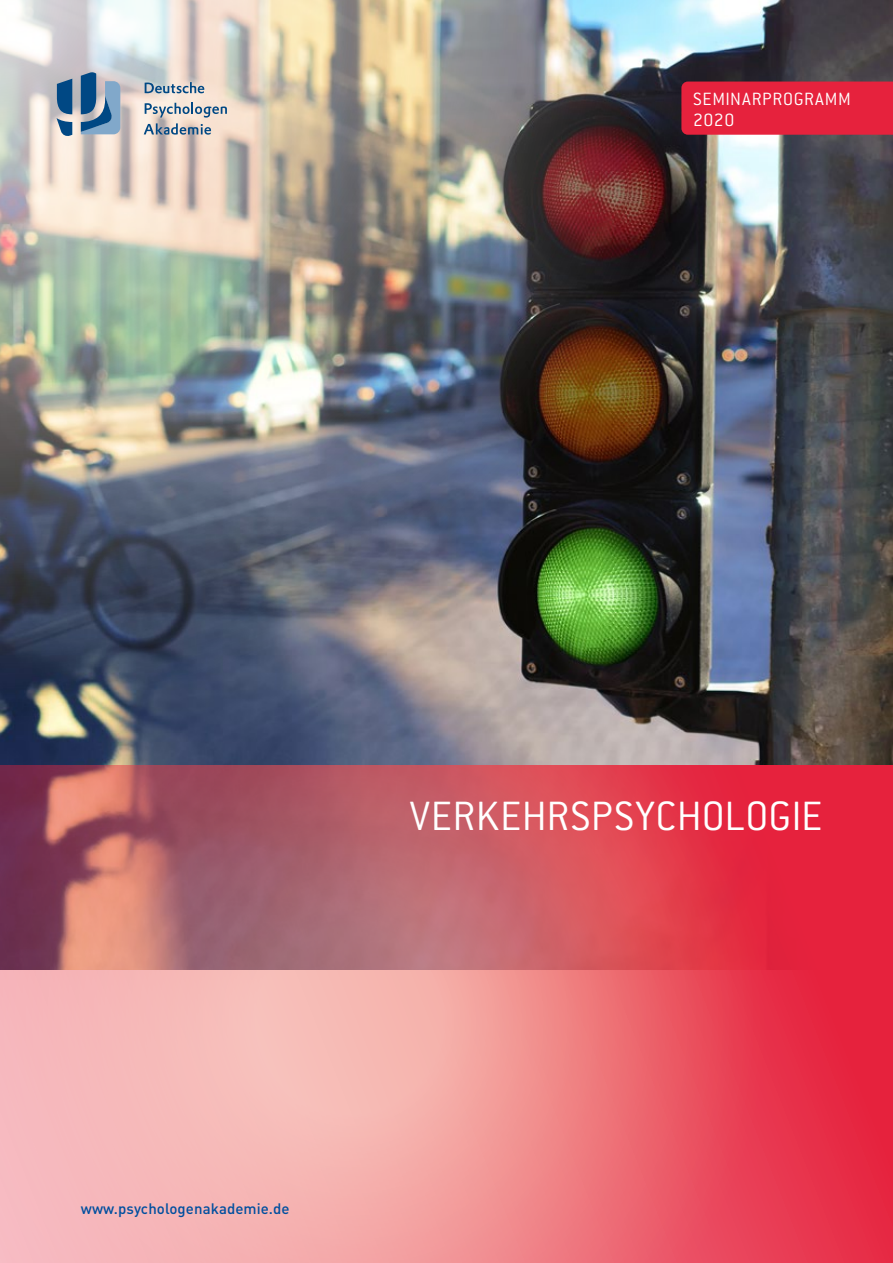
<style>
.page{position:relative;width:893px;height:1263px;background:#fff}
.page>*{position:absolute;margin:0;border:0;box-sizing:border-box;transform-origin:0 0}
.t1{font:300 45px "Conduit ITC";letter-spacing:.005em;color:#fff}
.t2{font:300 19.5px/21px "Conduit ITC";letter-spacing:.03em;color:#fff}
.t3{font:500 15px "DIN Pro";letter-spacing:.005em;color:#004f9f}
</style>
<div class="page">
<img style="left:0;top:0;width:893px;height:765px">
<svg style="left:0;top:765px;width:893px;height:498px;background:#de717a"></svg>
<img style="left:0;top:0;width:706px;height:710px">
<svg style="left:57px;top:79px;width:15px;height:57px"></svg>
<svg style="left:81px;top:72px;width:39px;height:62px;background:#678cae"></svg>
<svg style="left:145px;top:82px;width:59px;height:11px"></svg>
<svg style="left:144px;top:103px;width:83px;height:32px;background:#bbbcbe"></svg>
<div style="left:681px;top:82px;width:212px;height:53px;background:#e6223d"></div>
<h2 class="t2" style="left:693px;top:89px;width:159px">SEMINARPROGRAMM<br>2020</h2>
<h1 class="t1" style="left:410px;top:791px;width:415px">VERKEHRSPSYCHOLOGIE</h1>
<p class="t3" style="left:81px;top:1198px;width:210px">www.psychologenakademie.de</p>
</div>
